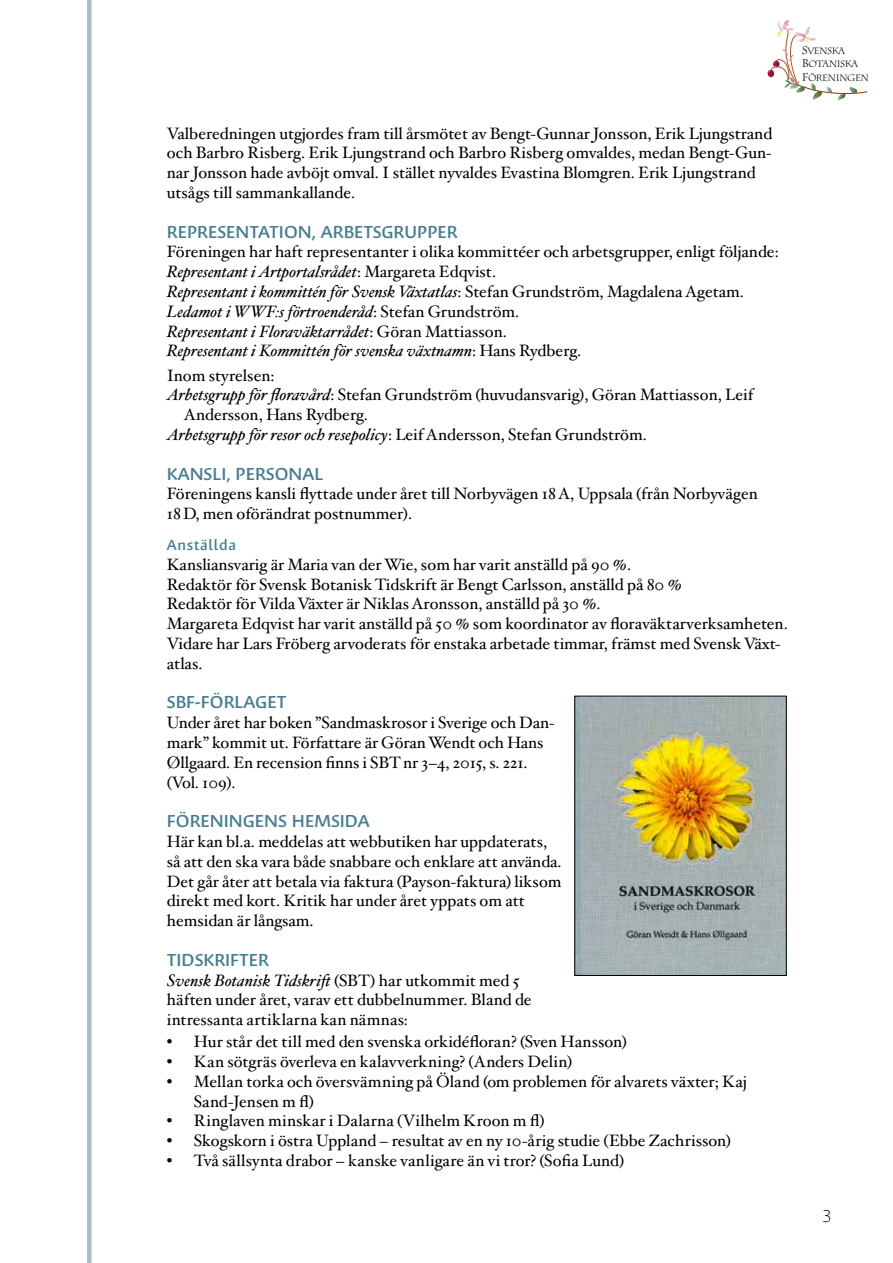
<style>
.page{position:relative;width:893px;height:1263px;background:#fff}
.page>*{position:absolute;margin:0;border:0;box-sizing:border-box;transform-origin:0 0}
.t1{font:600 18px "Massif Pro";color:#447d91}
.t2{font:300 18px "Massif Pro";color:#000}
.t3{font:16.5px/19.8px "Hoefler Txt";color:#000}
.t4{font:italic 16.5px "Hoefler Txt";color:#000}
.t5{font:600 15px "Massif Pro";letter-spacing:.05em;color:#447d91}
.t6{font:9.15px/13.2px "Charlemagne Std";letter-spacing:-.05em;color:#000}
.s1{font-size:11.1px}
.s2{font-style:italic}
.s3{font-style:normal}
</style>
<div class="page">
<div style="left:87px;top:0;width:5px;height:1263px;background:#a7bdc9"></div>
<svg style="left:767px;top:20px;width:100px;height:80px"></svg>
<img style="left:576px;top:698px;width:209px;height:276px">
<div style="left:574px;top:696px;width:213px;height:280px;border:1px solid #000"></div>
<p class="t6" style="left:802px;top:45px;width:69px"><span class="s1">S</span>VENSKA<br><span class="s1">B</span>OTANISKA<br><span class="s1">F</span>ÖRENINGEN</p>
<p class="t3" style="left:167px;top:122px;width:607px">Valberedningen utgjordes fram till årsmötet av Bengt-Gunnar Jonsson, Erik Ljungstrand och Barbro Risberg. Erik Ljungstrand och Barbro Risberg omvaldes, medan Bengt-Gun&shy;nar Jonsson hade avböjt omval. I stället nyvaldes Evastina Blomgren. Erik Ljungstrand utsågs till sammankallande.</p>
<p class="t1" style="left:167px;top:220px;width:292px">REPRESENTATION, ARBETSGRUPPER</p>
<p class="t3" style="left:167px;top:241px;width:613px">Föreningen har haft representanter i olika kommittéer och arbetsgrupper, enligt följande:<br><span class="s2">Representant i Artportalsrådet</span>: Margareta Edqvist.<br><span class="s2">Representant i kommittén för Svensk Växtatlas</span>: Stefan Grundström, Magdalena Agetam.<br><span class="s2">Ledamot i WWF:s förtroenderåd</span>: Stefan Grundström.<br><span class="s2">Representant i Floraväktarrådet</span>: Göran Mattiasson.<br><span class="s2">Representant i Kommittén för svenska växtnamn</span>: Hans Rydberg.</p>
<p class="t3" style="left:167px;top:364px;width:109px">Inom styrelsen:</p>
<p class="t3" style="left:167px;top:384px;width:588px"><span class="s2">Arbetsgrupp för floravård</span>: Stefan Grundström (huvudansvarig), Göran Mattiasson, Leif</p>
<p class="t3" style="left:184px;top:404px;width:186px">Andersson, Hans Rydberg.</p>
<p class="t4" style="left:167px;top:425px;width:481px">Arbetsgrupp för resor och resepolicy<span class="s3">: Leif Andersson, Stefan Grundström.</span></p>
<p class="t1" style="left:167px;top:462px;width:158px">KANSLI, PERSONAL</p>
<p class="t3" style="left:167px;top:483px;width:592px">Föreningens kansli flyttade under året till Norbyvägen 18 A, Uppsala (från Norbyvägen<br>18 D, men oförändrat postnummer).</p>
<p class="t5" style="left:167px;top:535px;width:71px">Anställda</p>
<p class="t3" style="left:167px;top:553px;width:622px">Kansliansvarig är Maria van der Wie, som har varit anställd på 90 %.<br>Redaktör för Svensk Botanisk Tidskrift är Bengt Carlsson, anställd på 80 %<br>Redaktör för Vilda Växter är Niklas Aronsson, anställd på 30 %.<br>Margareta Edqvist har varit anställd på 50 % som koordinator av floraväktarverksamheten.<br>Vidare har Lars Fröberg arvoderats för enstaka arbetade timmar, främst med Svensk Växt&shy;atlas.</p>
<p class="t1" style="left:167px;top:690px;width:121px">SBF-FÖRLAGET</p>
<p class="t3" style="left:167px;top:712px;width:389px">Under året har boken ”Sandmaskrosor i Sverige och Dan&shy;mark” kommit ut. Författare är Göran Wendt och Hans Øllgaard. En recension finns i SBT nr 3–4, 2015, s. 221. (Vol. 109).</p>
<p class="t1" style="left:167px;top:809px;width:204px">FÖRENINGENS HEMSIDA</p>
<p class="t3" style="left:167px;top:831px;width:396px">Här kan bl.a. meddelas att webbutiken har uppdaterats, så att den ska vara både snabbare och enklare att använda.<br>Det går åter att betala via faktura (Payson-faktura) liksom direkt med kort. Kritik har under året yppats om att hemsidan är långsam.</p>
<p class="t1" style="left:167px;top:948px;width:104px">TIDSKRIFTER</p>
<p class="t3" style="left:167px;top:969px;width:366px"><span class="s2">Svensk Botanisk Tidskrift</span> (SBT) har utkommit med 5 häften under året, varav ett dubbelnummer. Bland de intressanta artiklarna kan nämnas:</p>
<p class="t3" style="left:167px;top:1031px;width:462px">• Hur står det till med den svenska orkidéfloran? (Sven Hansson)</p>
<p class="t3" style="left:167px;top:1051px;width:407px">• Kan sötgräs överleva en kalavverkning? (Anders Delin)</p>
<p class="t3" style="left:194px;top:1070px;width:554px;text-indent:-27px">• Mellan torka och översvämning på Öland (om problemen för alvarets växter; Kaj<br>Sand-Jensen m fl)</p>
<p class="t3" style="left:167px;top:1110px;width:379px">• Ringlaven minskar i Dalarna (Vilhelm Kroon m fl)</p>
<p class="t3" style="left:167px;top:1130px;width:566px">• Skogskorn i östra Uppland – resultat av en ny 10-årig studie (Ebbe Zachrisson)</p>
<p class="t3" style="left:167px;top:1150px;width:459px">• Två sällsynta drabor – kanske vanligare än vi tror? (Sofia Lund)</p>
<p class="t2" style="left:822px;top:1205px;width:10px">3</p>
</div>
